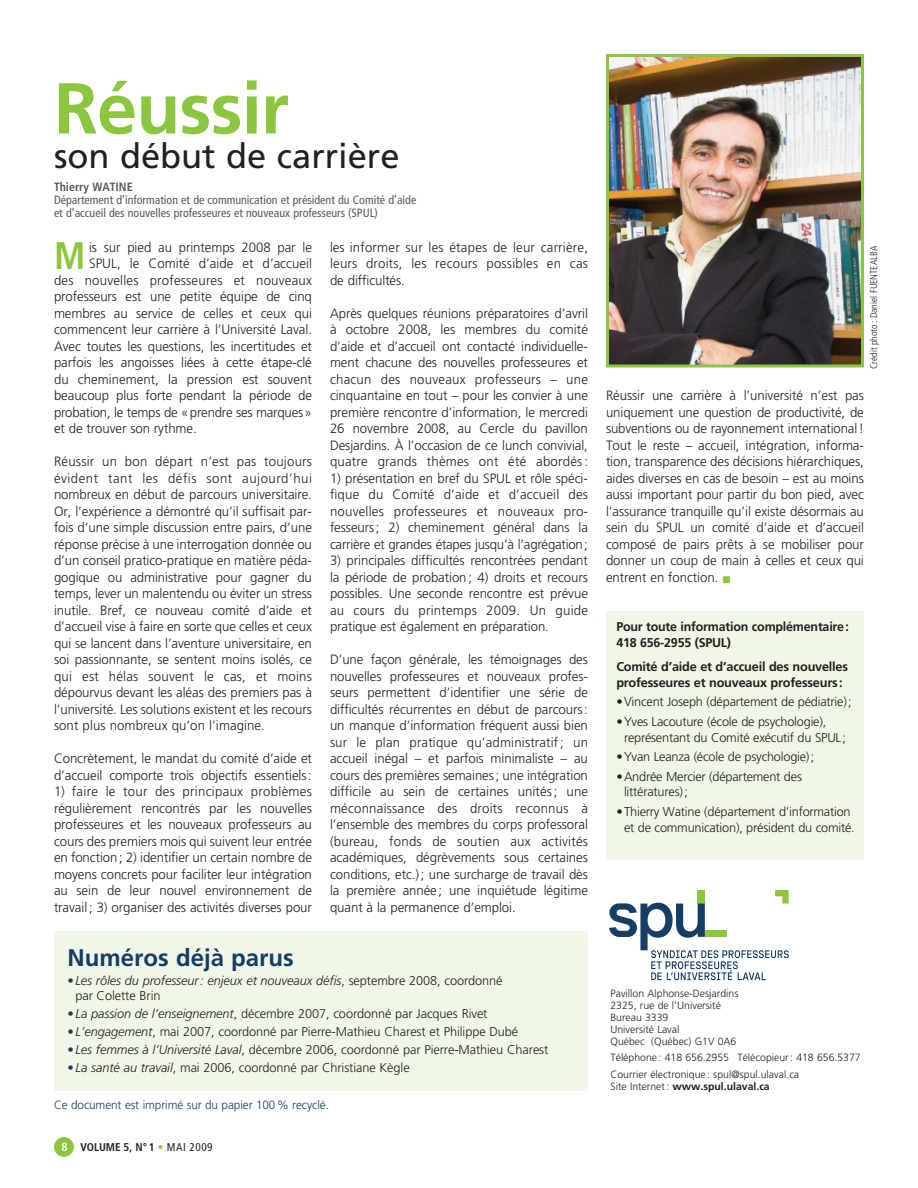
<style>
.page{position:relative;width:918px;height:1188px;background:#fff}
.page>*{position:absolute;margin:0;border:0;box-sizing:border-box;transform-origin:0 0}
.t1{font:700 72px "Frutiger";letter-spacing:-.01em;color:#8bc63e}
.t2{font:700 condensed 38.4px "Frutiger";color:#8bc63e}
.t3{font:34.5px "Frutiger";color:#231f20}
.t4{font:700 24px "Frutiger";color:#163e65}
.t5{font:300 13.5px/16.5px "Frutiger";letter-spacing:-.005em;color:#231f20;text-align:justify}
.t6{font:300 13.5px "Frutiger";letter-spacing:.015em;color:#231f20}
.t7{font:300 12.75px/15.3px "Frutiger";letter-spacing:-.015em;color:#231f20}
.t8{font:700 12.75px/16.5px "Frutiger";letter-spacing:-.02em;color:#231f20}
.t9{font:italic 300 12.75px/15px "Frutiger";letter-spacing:-.005em;color:#231f20}
.t10{font:condensed 12px/12.8px "Frutiger";color:#57585a}
.t11{font:300 12px "Frutiger";letter-spacing:-.005em;color:#163e65}
.t12{font:700 condensed 12px "Frutiger";color:#57585a}
.t13{font:700 condensed 11.25px "Frutiger";color:#231f20}
.t14{font:300 10.5px/12px "Frutiger";color:#231f20}
.t15{font:700 10.5px "Frutiger";color:#231f20}
.t16{font:300 condensed 9.75px "Frutiger";color:#231f20}
.s1{font-style:normal;color:#163e65}
.s2{font-style:normal}
.s3{color:#163e65}
.s4{font-style:italic}
.s5{font-size:12px;color:#fff}
.s6{color:#8bc63e}
.s7{font-weight:400}
.s8{font-weight:300}
</style>
<div class="page">
<div style="left:54px;top:1137px;width:20px;height:20px;background:#8bc63e;border-radius:50%"></div>
<svg style="left:609px;top:890px;width:180px;height:90px"></svg>
<div style="left:54px;top:931px;width:534px;height:160px;background:#f1f7e8"></div>
<img style="left:610px;top:58px;width:250px;height:306px">
<div style="left:606px;top:54px;width:258px;height:314px;border:3px solid #8bc63e"></div>
<div style="left:606px;top:611px;width:258px;height:249px;background:#f1f7e8"></div>
<h1 class="t1" style="left:54px;top:80px;width:236px">Réussir</h1>
<h3 class="t3" style="left:54px;top:142px;width:347px">son début de carrière</h3>
<p class="t12" style="left:54px;top:182px;width:80px">Thierry WATINE</p>
<p class="t10" style="left:54px;top:194px;width:364px">Département d’information et de communication et président du Comité d’aide et d’accueil des nouvelles professeures et nouveaux professeurs (SPUL)</p>
<h2 class="t2" style="left:54px;top:240px;width:33px">M</h2>
<p class="t5" style="left:89px;top:240px;width:224px">is sur pied au printemps 2008 par le</p>
<p class="t5" style="left:330px;top:240px;width:260px">les informer sur les étapes de leur carrière, leurs droits, les recours possibles en cas de difficultés.</p>
<p class="t5" style="left:330px;top:306px;width:260px">Après quelques réunions préparatoires d’avril à octobre 2008, les membres du comité d’aide et d’accueil ont contacté individuelle&shy;ment chacune des nouvelles professeures et chacun des nouveaux professeurs – une cinquantaine en tout – pour les convier à une première rencontre d’information, le mercredi 26 novembre 2008, au Cercle du pavillon Desjardins. À l’occasion de ce lunch convivial, quatre grands thèmes ont été abordés :</p>
<p class="t5" style="left:330px;top:471px;width:259px">1) présentation en bref du SPUL et rôle spéci&shy;fique du Comité d’aide et d’accueil des nouvelles professeures et nouveaux pro&shy;fesseurs; 2) cheminement général dans la carrière et grandes étapes jusqu’à l’agrégation;</p>
<p class="t5" style="left:330px;top:553px;width:260px">3) principales difficultés rencontrées pendant la période de probation; 4) droits et recours possibles. Une seconde rencontre est prévue au cours du printemps 2009. Un guide pratique est également en préparation.</p>
<p class="t5" style="left:330px;top:652px;width:260px">D’une façon générale, les témoignages des nouvelles professeures et nouveaux profes&shy;seurs permettent d’identifier une série de difficultés récurrentes en début de parcours: un manque d’information fréquent aussi bien sur le plan pratique qu’administratif ; un accueil inégal – et parfois minimaliste – au cours des premières semaines; une intégration difficile au sein de certaines unités ; une méconnaissance des droits reconnus à l’ensemble des membres du corps professoral (bureau, fonds de soutien aux activités académiques, dégrèvements sous certaines conditions, etc.); une surcharge de travail dès la première année; une inquiétude légitime quant à la permanence d’emploi.</p>
<p class="t5" style="left:89px;top:257px;width:224px">SPUL, le Comité d’aide et d’accueil</p>
<p class="t6" style="left:54px;top:275px;width:260px">des nouvelles professeures et nouveaux</p>
<p class="t5" style="left:54px;top:290px;width:259px">professeurs est une petite équipe de cinq</p>
<p class="t5" style="left:54px;top:306px;width:259px">membres au service de celles et ceux qui</p>
<p class="t5" style="left:54px;top:323px;width:260px">commencent leur carrière à l’Université Laval.</p>
<p class="t5" style="left:54px;top:339px;width:259px">Avec toutes les questions, les incertitudes et</p>
<p class="t5" style="left:54px;top:356px;width:259px">parfois les angoisses liées à cette étape-clé</p>
<p class="t5" style="left:54px;top:372px;width:259px">du cheminement, la pression est souvent</p>
<p class="t5" style="left:54px;top:389px;width:259px">beaucoup plus forte pendant la période de</p>
<p class="t5" style="left:54px;top:405px;width:259px">probation, le temps de «prendre ses marques»</p>
<p class="t5" style="left:54px;top:422px;width:144px">et de trouver son rythme.</p>
<p class="t5" style="left:54px;top:455px;width:260px">Réussir un bon départ n’est pas toujours évident tant les défis sont aujourd’hui nombreux en début de parcours universitaire.<br>Or, l’expérience a démontré qu’il suffisait par&shy;fois d’une simple discussion entre pairs, d’une réponse précise à une interrogation donnée ou d’un conseil pratico-pratique en matière péda&shy;gogique ou administrative pour gagner du temps, lever un malentendu ou éviter un stress inutile. Bref, ce nouveau comité d’aide et d’accueil vise à faire en sorte que celles et ceux qui se lancent dans l’aventure universitaire, en soi passionnante, se sentent moins isolés, ce qui est hélas souvent le cas, et moins dépourvus devant les aléas des premiers pas à l’université. Les solutions existent et les recours sont plus nombreux qu’on l’imagine.</p>
<p class="t5" style="left:54px;top:752px;width:259px">Concrètement, le mandat du comité d’aide et d’accueil comporte trois objectifs essentiels:</p>
<p class="t5" style="left:54px;top:785px;width:260px">1) faire le tour des principaux problèmes régulièrement rencontrés par les nouvelles professeures et les nouveaux professeurs au cours des premiers mois qui suivent leur entrée en fonction; 2) identifier un certain nombre de moyens concrets pour faciliter leur intégration au sein de leur nouvel environnement de travail; 3) organiser des activités diverses pour</p>
<h3 class="t4" style="left:68px;top:948px;width:228px">Numéros déjà parus</h3>
<p class="t9" style="left:75px;top:974px;width:429px;text-indent:-8px"><span class="s1">•</span>Les rôles du professeur: enjeux et nouveaux défis<span class="s2">, septembre 2008, coordonné par Colette Brin</span></p>
<p class="t7" style="left:68px;top:1007px;width:422px"><span class="s3">•</span> <span class="s4">La passion de l’enseignement</span>, décembre 2007, coordonné par Jacques Rivet</p>
<p class="t7" style="left:68px;top:1025px;width:452px"><span class="s3">•</span> <span class="s4">L’engagement</span>, mai 2007, coordonné par Pierre-Mathieu Charest et Philippe Dubé</p>
<p class="t7" style="left:68px;top:1043px;width:482px"><span class="s3">•</span><span class="s4">Les femmes à l’Université Laval</span>, décembre 2006, coordonné par Pierre-Mathieu Charest</p>
<p class="t7" style="left:68px;top:1061px;width:344px"><span class="s3">•</span> <span class="s4">La santé au travail</span>, mai 2006, coordonné par Christiane Kègle</p>
<p class="t11" style="left:54px;top:1100px;width:276px">Ce document est imprimé sur du papier 100% recyclé.</p>
<p class="t13" style="left:61px;top:1143px;width:153px"><span class="s5">8</span> VOLUME 5, N°1 <span class="s6">•</span> <span class="s7">MAI 2009</span></p>
<p class="t16" style="left:870px;top:369px;width:125px;rotate:-90deg">Crédit photo : Daniel FUENTEALBA</p>
<p class="t5" style="left:606px;top:388px;width:260px">Réussir une carrière à l’université n’est pas uniquement une question de productivité, de subventions ou de rayonnement international!<br>Tout le reste – accueil, intégration, informa&shy;tion, transparence des décisions hiérarchiques, aides diverses en cas de besoin – est au moins aussi important pour partir du bon pied, avec l’assurance tranquille qu’il existe désormais au sein du SPUL un comité d’aide et d’accueil composé de pairs prêts à se mobiliser pour donner un coup de main à celles et ceux qui entrent en fonction.</p>
<p class="t8" style="left:616px;top:619px;width:234px">Pour toute information complémentaire:<br>418 656-2955 (SPUL)</p>
<p class="t8" style="left:616px;top:660px;width:233px;line-height:15.3px">Comité d’aide et d’accueil des nouvelles professeures et nouveaux professeurs:</p>
<p class="t7" style="left:616px;top:695px;width:237px">•Vincent Joseph (département de pédiatrie);</p>
<p class="t7" style="left:624px;top:715px;width:224px;text-indent:-8px">•Yves Lacouture (école de psychologie), représentant du Comité exécutif du SPUL;</p>
<p class="t7" style="left:616px;top:750px;width:200px">•Yvan Leanza (école de psychologie);</p>
<p class="t7" style="left:624px;top:770px;width:179px;text-indent:-8px">•Andrée Mercier (département des littératures);</p>
<p class="t7" style="left:624px;top:805px;width:232px;text-indent:-8px">•Thierry Watine (département d’information et de communication), président du comité.</p>
<p class="t14" style="left:610px;top:988px;width:129px">Pavillon Alphonse-Desjardins<br>2325, rue de l’Université<br>Bureau 3339<br>Université Laval<br>Québec (Québec) G1V 0A6</p>
<p class="t14" style="left:610px;top:1050px;width:252px;line-height:16.5px">Téléphone : 418 656.2955 Télécopieur: 418 656.5377<br>Courrier électronique : spul@spul.ulaval.ca</p>
<p class="t15" style="left:610px;top:1082px;width:161px"><span class="s8">Site Internet:</span> www.spul.ulaval.ca</p>
</div>
